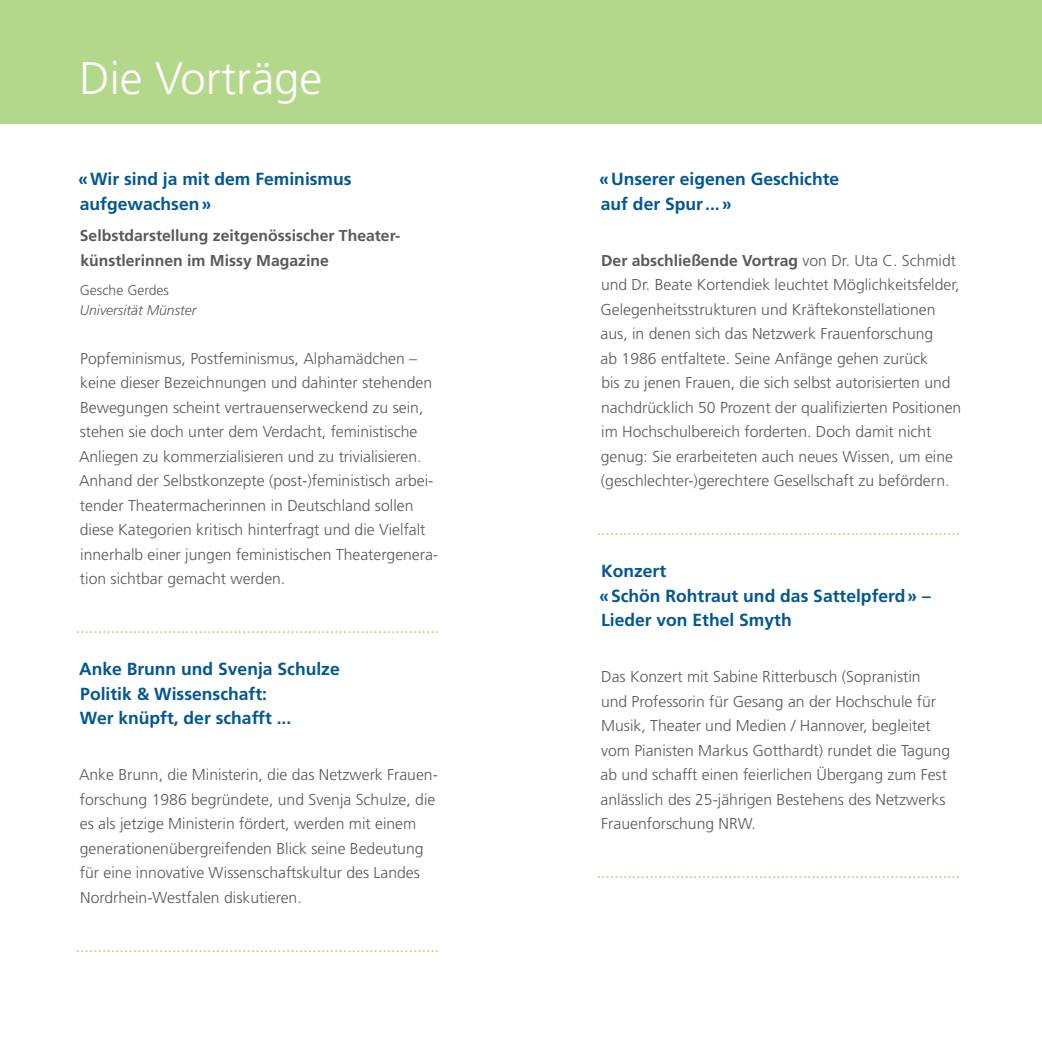
<style>
.page{position:relative;width:1042px;height:1042px;background:#fff}
.page>*{position:absolute;margin:0;border:0;box-sizing:border-box;transform-origin:0 0}
.t1{font:300 45.5px "Frutiger";color:#fff}
.t2{font:700 17.5px/24.5px "Frutiger LT Std";color:#005793}
.t3{font:300 15.75px/24.5px "Frutiger LT Std";color:#58595b}
.t4{font:15.75px "Frutiger LT Std";color:#b4d88b}
.t5{font:700 15.75px/24.5px "Frutiger LT Std";color:#58595b}
.t6{font:italic 300 14px "Frutiger LT Std";color:#58595b}
.t7{font:300 14px "Frutiger LT Std";color:#58595b}
.s1{font-weight:700}
</style>
<div class="page">
<div style="left:0;top:0;width:546px;height:123px;background:#b4d88b"></div>
<div style="left:496px;top:0;width:546px;height:123px;background:#b4d88b"></div>
<h1 class="t1" style="left:79px;top:52px;width:244px">Die Vorträge</h1>
<p class="t2" style="left:78px;top:167px;width:275px">«Wir sind ja mit dem Feminismus aufgewachsen»</p>
<p class="t5" style="left:80px;top:223px;width:322px">Selbstdarstellung zeitgenössischer Theater&shy;künstlerinnen im Missy Magazine</p>
<p class="t7" style="left:80px;top:282px;width:91px">Gesche Gerdes</p>
<p class="t6" style="left:80px;top:302px;width:118px">Universität Münster</p>
<p class="t3" style="left:79px;top:346px;width:361px">Popfeminismus, Postfeminismus, Alphamädchen – keine dieser Bezeichnungen und dahinter stehenden Bewegungen scheint vertrauenserweckend zu sein, stehen sie doch unter dem Verdacht, feministische Anliegen zu kommerzialisieren und zu trivialisieren.<br>Anhand der Selbstkonzepte (post-)feministisch arbei&shy;tender Theatermacherinnen in Deutschland sollen diese Kategorien kritisch hinterfragt und die Vielfalt innerhalb einer jungen feministischen Theatergenera&shy;tion sichtbar gemacht werden.</p>
<p class="t4" style="left:76px;top:618px;width:365px">...................................................................................</p>
<p class="t2" style="left:79px;top:657px;width:262px">Anke Brunn und Svenja Schulze<br>Politik &amp; Wissenschaft:<br>Wer knüpft, der schafft ...</p>
<p class="t3" style="left:79px;top:762px;width:360px">Anke Brunn, die Ministerin, die das Netzwerk Frauen&shy;forschung 1986 begründete, und Svenja Schulze, die es als jetzige Ministerin fördert, werden mit einem generationenübergreifenden Blick seine Bedeutung für eine innovative Wissenschaftskultur des Landes Nordrhein-Westfalen diskutieren.</p>
<p class="t4" style="left:76px;top:937px;width:365px">...................................................................................</p>
<p class="t2" style="left:599px;top:167px;width:242px">«Unserer eigenen Geschichte auf der Spur...»</p>
<p class="t3" style="left:600px;top:248px;width:362px"><span class="s1">Der abschließende Vortrag</span> von Dr. Uta C. Schmidt und Dr. Beate Kortendiek leuchtet Möglichkeitsfelder, Gelegenheitsstrukturen und Kräftekonstellationen aus, in denen sich das Netzwerk Frauenforschung<br>ab 1986 entfaltete. Seine Anfänge gehen zurück<br>bis zu jenen Frauen, die sich selbst autorisierten und nachdrücklich 50 Prozent der qualifizierten Positionen im Hochschulbereich forderten. Doch damit nicht genug: Sie erarbeiteten auch neues Wissen, um eine (geschlechter-)gerechtere Gesellschaft zu befördern.</p>
<p class="t4" style="left:597px;top:520px;width:365px">...................................................................................</p>
<p class="t2" style="left:599px;top:559px;width:333px">Konzert<br>«Schön Rohtraut und das Sattelpferd» –<br>Lieder von Ethel Smyth</p>
<p class="t3" style="left:600px;top:664px;width:351px">Das Konzert mit Sabine Ritterbusch (Sopranistin und Professorin für Gesang an der Hochschule für Musik, Theater und Medien / Hannover, begleitet vom Pianisten Markus Gotthardt) rundet die Tagung ab und schafft einen feierlichen Übergang zum Fest anlässlich des 25-jährigen Bestehens des Netzwerks Frauenforschung NRW.</p>
<p class="t4" style="left:597px;top:863px;width:365px">...................................................................................</p>
</div>
